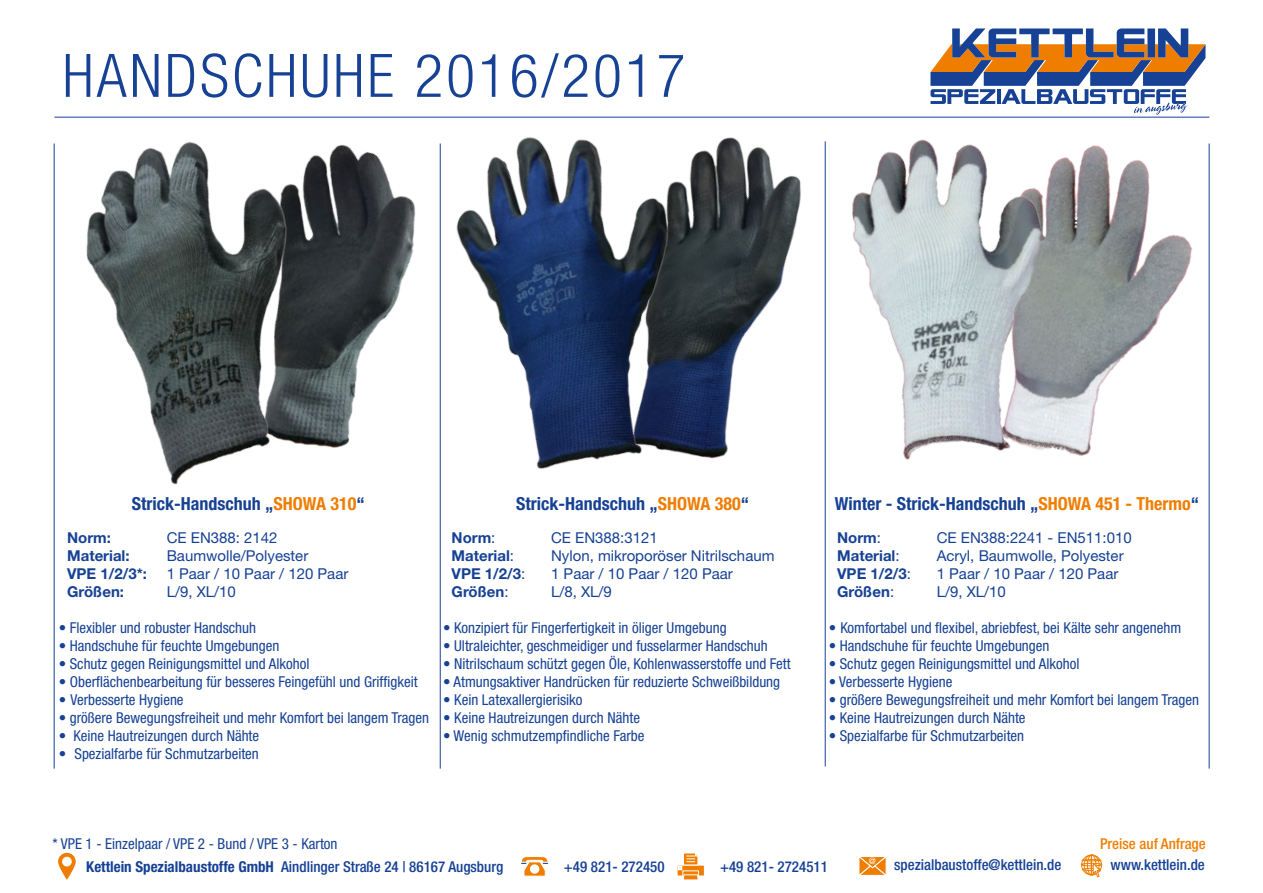
<style>
.page{position:relative;width:1263px;height:893px;background:#fff}
.page>*{position:absolute;margin:0;border:0;box-sizing:border-box;transform-origin:0 0}
.t1{font:300 condensed 60px "Helvetica Neue LT Std";letter-spacing:.05em;color:#164194}
.t2{font:700 condensed 18px "Helvetica Neue LT Std";color:#164194}
.t3{font:condensed 15px "Helvetica Neue LT Std";color:#164194}
.t4{font:15px "Helvetica Neue LT Std";color:#164194}
.t5{font:500 condensed 15px "Helvetica Neue LT Std";color:#164194}
.t6{font:700 15px "Helvetica Neue LT Std";color:#164194}
.t7{font:500 condensed 15px "Helvetica Neue LT Std";color:#ef7d00}
.t8{font:8.85px "Helvetica Neue LT Std";color:#fff}
.s1{color:#ef7d00}
.s2{font-weight:400}
.s3{font-weight:700}
</style>
<div class="page">
<svg style="left:930px;top:28px;width:275px;height:87px"></svg>
<div style="left:677px;top:865px;width:28px;height:11px;background:#ef7d00;border:1px solid #fff"></div>
<svg style="left:678px;top:853px;width:21px;height:27px"></svg>
<svg style="left:521px;top:856px;width:27px;height:20px"></svg>
<div style="left:530px;top:864px;width:9px;height:10px;background:#fff;border-radius:50%"></div>
<svg style="left:58px;top:853px;width:18px;height:27px"></svg>
<div style="left:62px;top:857px;width:10px;height:9px;background:#fff;border-radius:50%"></div>
<div style="left:1081px;top:855px;width:21px;height:20px;border:1px solid #ef7d00;border-radius:50%"></div>
<div style="left:1081px;top:863px;width:21px;height:3px;border:1px solid #ef7d00;border-radius:50%"></div>
<svg style="left:1082px;top:855px;width:19px;height:22px"></svg>
<svg style="left:859px;top:857px;width:28px;height:19px"></svg>
<hr style="left:54px;top:117px;width:1155px;height:1px;background:#164194">
<hr style="left:54px;top:144px;width:1px;height:625px;background:#164194">
<hr style="left:1209px;top:144px;width:1px;height:625px;background:#164194">
<hr style="left:440px;top:144px;width:1px;height:625px;background:#164194">
<hr style="left:825px;top:141px;width:1px;height:625px;background:#164194">
<img style="left:53px;top:116px;width:337px;height:394px">
<img style="left:772px;top:116px;width:26px;height:182px">
<img style="left:390px;top:116px;width:382px;height:388px">
<img style="left:1121px;top:143px;width:89px;height:338px">
<img style="left:798px;top:104px;width:323px;height:390px">
<h1 class="t1" style="left:63px;top:41px;width:624px">HANDSCHUHE 2016/2017</h1>
<p class="t2" style="left:132px;top:493px;width:234px">Strick-Handschuh „<span class="s1">SHOWA 310</span>“</p>
<p class="t2" style="left:516px;top:493px;width:234px">Strick-Handschuh „<span class="s1">SHOWA 380</span>“</p>
<p class="t2" style="left:835px;top:493px;width:366px">Winter - Strick-Handschuh „<span class="s1">SHOWA 451 - Thermo</span>“</p>
<p class="t6" style="left:452px;top:528px;width:45px">Norm<span class="s2">:</span></p>
<p class="t4" style="left:551px;top:528px;width:108px">CE EN388:3121</p>
<p class="t6" style="left:452px;top:546px;width:64px">Material<span class="s2">:</span></p>
<p class="t4" style="left:551px;top:546px;width:225px">Nylon, mikroporöser Nitrilschaum</p>
<p class="t6" style="left:452px;top:564px;width:75px">VPE 1/2/3<span class="s2">:</span></p>
<p class="t4" style="left:551px;top:564px;width:183px">1 Paar / 10 Paar / 120 Paar</p>
<p class="t6" style="left:452px;top:582px;width:58px">Größen<span class="s2">:</span></p>
<p class="t4" style="left:551px;top:582px;width:62px">L/8, XL/9</p>
<p class="t3" style="left:443px;top:619px;width:285px">• Konzipiert für Fingerfertigkeit in öliger Umgebung</p>
<p class="t3" style="left:443px;top:637px;width:326px">• Ultraleichter, geschmeidiger und fusselarmer Handschuh</p>
<p class="t3" style="left:443px;top:655px;width:349px">• Nitrilschaum schützt gegen Öle, Kohlenwasserstoffe und Fett</p>
<p class="t3" style="left:443px;top:673px;width:339px">• Atmungsaktiver Handrücken für reduzierte Schweißbildung</p>
<p class="t3" style="left:443px;top:691px;width:141px">• Kein Latexallergierisiko</p>
<p class="t3" style="left:443px;top:709px;width:198px">• Keine Hautreizungen durch Nähte</p>
<p class="t3" style="left:443px;top:727px;width:203px">• Wenig schmutzempfindliche Farbe</p>
<p class="t6" style="left:67px;top:528px;width:45px">Norm:</p>
<p class="t4" style="left:167px;top:528px;width:112px">CE EN388: 2142</p>
<p class="t6" style="left:67px;top:546px;width:64px">Material:</p>
<p class="t4" style="left:167px;top:546px;width:143px">Baumwolle/Polyester</p>
<p class="t6" style="left:67px;top:564px;width:81px">VPE 1/2/3*:</p>
<p class="t4" style="left:167px;top:564px;width:183px">1 Paar / 10 Paar / 120 Paar</p>
<p class="t6" style="left:67px;top:582px;width:58px">Größen:</p>
<p class="t4" style="left:167px;top:582px;width:71px">L/9, XL/10</p>
<p class="t3" style="left:59px;top:619px;width:199px">• Flexibler und robuster Handschuh</p>
<p class="t3" style="left:59px;top:637px;width:222px">• Handschuhe für feuchte Umgebungen</p>
<p class="t3" style="left:59px;top:655px;width:252px">• Schutz gegen Reinigungsmittel und Alkohol</p>
<p class="t3" style="left:59px;top:673px;width:360px">• Oberflächenbearbeitung für besseres Feingefühl und Griffigkeit</p>
<p class="t3" style="left:59px;top:691px;width:126px">• Verbesserte Hygiene</p>
<p class="t3" style="left:59px;top:709px;width:372px">• größere Bewegungsfreiheit und mehr Komfort bei langem Tragen</p>
<p class="t3" style="left:59px;top:727px;width:202px">• Keine Hautreizungen durch Nähte</p>
<p class="t3" style="left:59px;top:745px;width:202px">• Spezialfarbe für Schmutzarbeiten</p>
<p class="t6" style="left:837px;top:528px;width:45px">Norm<span class="s2">:</span></p>
<p class="t4" style="left:937px;top:528px;width:197px">CE EN388:2241 - EN511:010</p>
<p class="t6" style="left:837px;top:546px;width:64px">Material<span class="s2">:</span></p>
<p class="t4" style="left:937px;top:546px;width:188px">Acryl, Baumwolle, Polyester</p>
<p class="t6" style="left:837px;top:564px;width:75px">VPE 1/2/3<span class="s2">:</span></p>
<p class="t4" style="left:937px;top:564px;width:183px">1 Paar / 10 Paar / 120 Paar</p>
<p class="t6" style="left:837px;top:582px;width:58px">Größen<span class="s2">:</span></p>
<p class="t4" style="left:937px;top:582px;width:71px">L/9, XL/10</p>
<p class="t3" style="left:829px;top:619px;width:354px">• Komfortabel und flexibel, abriebfest, bei Kälte sehr angenehm</p>
<p class="t3" style="left:829px;top:637px;width:222px">• Handschuhe für feuchte Umgebungen</p>
<p class="t3" style="left:829px;top:655px;width:252px">• Schutz gegen Reinigungsmittel und Alkohol</p>
<p class="t3" style="left:829px;top:673px;width:125px">• Verbesserte Hygiene</p>
<p class="t3" style="left:829px;top:691px;width:372px">• größere Bewegungsfreiheit und mehr Komfort bei langem Tragen</p>
<p class="t3" style="left:829px;top:709px;width:198px">• Keine Hautreizungen durch Nähte</p>
<p class="t3" style="left:829px;top:727px;width:197px">• Spezialfarbe für Schmutzarbeiten</p>
<p class="t3" style="left:53px;top:835px;width:286px">* VPE 1 - Einzelpaar / VPE 2 - Bund / VPE 3 - Karton</p>
<p class="t7" style="left:1100px;top:835px;width:107px">Preise auf Anfrage</p>
<p class="t8" style="left:869px;top:856px;width:9px">@</p>
<p class="t5" style="left:894px;top:856px;width:169px">spezialbaustoffe@kettlein.de</p>
<p class="t5" style="left:86px;top:857px;width:418px"><span class="s3">Kettlein Spezialbaustoffe GmbH</span> Aindlinger Straße 24 | 86167 Augsburg</p>
<p class="t5" style="left:564px;top:858px;width:102px">+49 821- 272450</p>
<p class="t5" style="left:720px;top:857px;width:109px">+49 821- 2724511</p>
<p class="t5" style="left:1110px;top:856px;width:96px">www.kettlein.de</p>
</div>
